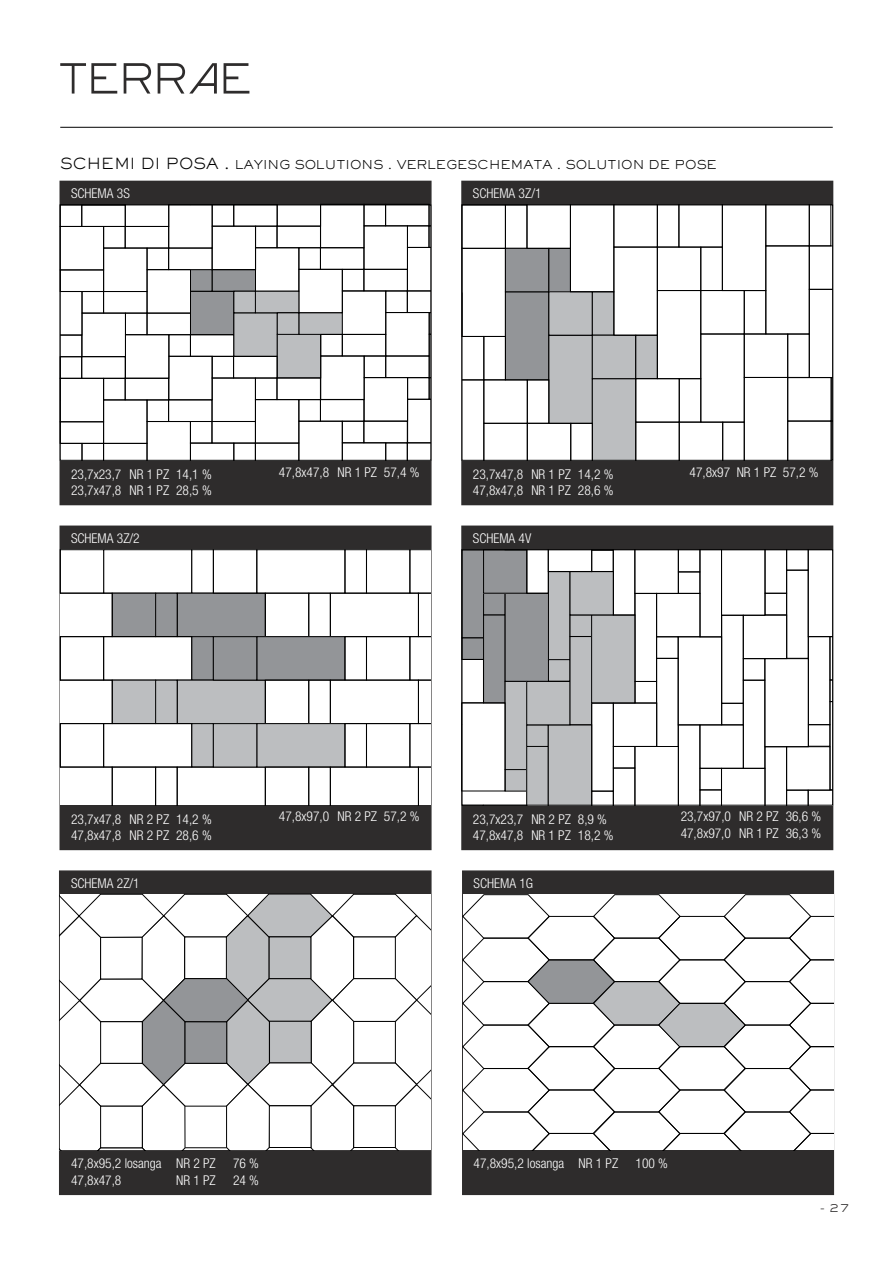
<style>
.page{position:relative;width:893px;height:1263px;background:#fff}
.page>*{position:absolute;margin:0;border:0;box-sizing:border-box;transform-origin:0 0}
.t1{font:300 condensed 13.5px/16.5px "Helvetica Neue LT Std";color:#fff}
.t2{font:300 12px "AT Sackers Gothic";color:#000}
.t3{font:300 12px "AT Sackers Gothic";color:#2e2c2c}
.s1{font-size:15px}
</style>
<div class="page">
<hr style="left:60px;top:127px;width:773px;height:1px;background:#000">
<svg style="left:60px;top:63px;width:189px;height:31px"></svg>
<div style="left:60px;top:181px;width:372px;height:324px;background:#2e2c2c;border:2px solid #2e2c2c"></div>
<div style="left:321px;top:204px;width:43px;height:44px;border:1px solid #000"></div>
<div style="left:386px;top:204px;width:43px;height:22px;border:1px solid #000"></div>
<div style="left:364px;top:204px;width:22px;height:22px;border:1px solid #000"></div>
<svg style="left:62px;top:207px;width:367px;height:251px;background:#e4e4e4"></svg>
<div style="left:60px;top:205px;width:371px;height:255px;border:1px solid #000"></div>
<div style="left:59px;top:870px;width:373px;height:325px;background:#2e2c2c;border:2px solid #2e2c2c"></div>
<div style="left:462px;top:870px;width:372px;height:325px;background:#2e2c2c;border:2px solid #2e2c2c"></div>
<svg style="left:463px;top:895px;width:370px;height:255px;background:#ececec"></svg>
<div style="left:60px;top:525px;width:372px;height:325px;background:#2e2c2c;border:2px solid #2e2c2c"></div>
<svg style="left:60px;top:550px;width:371px;height:255px;background:#dadadb"></svg>
<div style="left:461px;top:525px;width:372px;height:325px;background:#2e2c2c;border:2px solid #2e2c2c"></div>
<div style="left:462px;top:550px;width:371px;height:255px;background:#fff"></div>
<div style="left:462px;top:550px;width:21px;height:88px;background:#939598"></div>
<div style="left:462px;top:638px;width:21px;height:21px;background:#939598"></div>
<div style="left:484px;top:615px;width:21px;height:88px;background:#939598"></div>
<div style="left:483px;top:615px;width:22px;height:88px;border:1px solid #000"></div>
<div style="left:484px;top:593px;width:21px;height:22px;background:#939598"></div>
<div style="left:483px;top:593px;width:22px;height:22px;border:1px solid #000"></div>
<div style="left:505px;top:593px;width:44px;height:88px;background:#939598"></div>
<div style="left:505px;top:593px;width:44px;height:88px;border:1px solid #000"></div>
<div style="left:484px;top:550px;width:43px;height:43px;background:#939598"></div>
<div style="left:483px;top:550px;width:44px;height:43px;border:1px solid #000"></div>
<div style="left:505px;top:681px;width:22px;height:88px;background:#bcbec0"></div>
<div style="left:505px;top:681px;width:22px;height:88px;border:1px solid #000"></div>
<div style="left:505px;top:769px;width:22px;height:22px;background:#bcbec0"></div>
<div style="left:505px;top:769px;width:22px;height:22px;border:1px solid #000"></div>
<svg style="left:464px;top:659px;width:19px;height:44px"></svg>
<svg style="left:527px;top:552px;width:304px;height:251px"></svg>
<div style="left:462px;top:550px;width:371px;height:255px;border:1px solid #000"></div>
<div style="left:461px;top:181px;width:372px;height:324px;background:#2e2c2c"></div>
<svg style="left:464px;top:207px;width:367px;height:251px;background:#e1e1e2"></svg>
<div style="left:462px;top:205px;width:371px;height:255px;border:1px solid #000"></div>
<svg style="left:60px;top:894px;width:371px;height:256px;background:#e2e3e3"></svg>
<div style="left:269px;top:937px;width:42px;height:41px;background:#bcbec0"></div>
<hr style="left:185px;top:1147px;width:41px;height:1px;background:#000">
<p class="t2" style="left:60px;top:156px;width:658px"><span class="s1">SCHEMI DI POSA .</span> LAYING SOLUTIONS . VERLEGESCHEMATA . SOLUTION DE POSE</p>
<p class="t1" style="left:71px;top:185px;width:60px">SCHEMA 3S</p>
<p class="t1" style="left:473px;top:185px;width:70px">SCHEMA 3Z/1</p>
<p class="t1" style="left:71px;top:466px;width:142px">23,7x23,7 NR 1 PZ 14,1 %<br>23,7x47,8 NR 1 PZ 28,5 %</p>
<p class="t1" style="left:279px;top:463px;width:142px">47,8x47,8 NR 1 PZ 57,4 %</p>
<p class="t1" style="left:71px;top:530px;width:70px">SCHEMA 3Z/2</p>
<p class="t1" style="left:473px;top:466px;width:142px">23,7x47,8 NR 1 PZ 14,2 %<br>47,8x47,8 NR 1 PZ 28,6 %</p>
<p class="t1" style="left:690px;top:463px;width:130px">47,8x97 NR 1 PZ 57,2 %</p>
<p class="t1" style="left:473px;top:530px;width:60px">SCHEMA 4V</p>
<p class="t1" style="left:71px;top:810px;width:142px">23,7x47,8 NR 2 PZ 14,2 %<br>47,8x47,8 NR 2 PZ 28,6 %</p>
<p class="t1" style="left:279px;top:808px;width:142px">47,8x97,0 NR 2 PZ 57,2 %</p>
<p class="t1" style="left:71px;top:875px;width:70px">SCHEMA 2Z/1</p>
<p class="t1" style="left:473px;top:810px;width:142px">23,7x23,7 NR 2 PZ 8,9 %<br>47,8x47,8 NR 1 PZ 18,2 %</p>
<p class="t1" style="left:681px;top:808px;width:142px">23,7x97,0 NR 2 PZ 36,6 %<br>47,8x97,0 NR 1 PZ 36,3 %</p>
<p class="t1" style="left:474px;top:875px;width:61px">SCHEMA 1G</p>
<p class="t1" style="left:71px;top:1155px;width:146px">47,8x95,2 losanga NR 2 PZ</p>
<p class="t1" style="left:233px;top:1155px;width:27px">76 %</p>
<p class="t1" style="left:71px;top:1172px;width:52px">47,8x47,8</p>
<p class="t1" style="left:176px;top:1172px;width:41px">NR 1 PZ</p>
<p class="t1" style="left:233px;top:1172px;width:27px">24 %</p>
<p class="t1" style="left:474px;top:1155px;width:146px">47,8x95,2 losanga NR 1 PZ</p>
<p class="t1" style="left:636px;top:1155px;width:34px">100 %</p>
<p class="t3" style="left:820px;top:1199px;width:31px">- 27</p>
</div>
